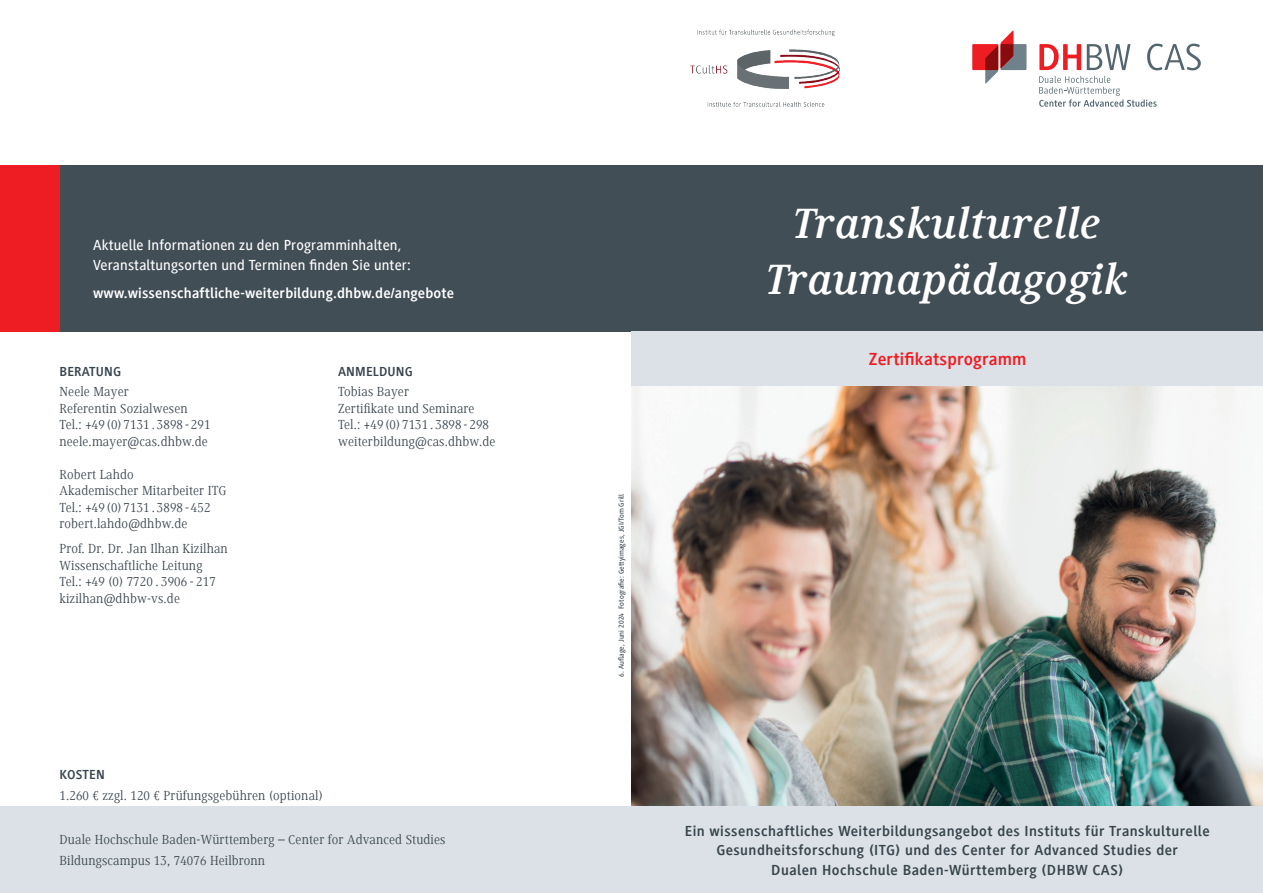
<style>
.page{position:relative;width:1263px;height:893px;background:#fff}
.page>*{position:absolute;margin:0;border:0;box-sizing:border-box;transform-origin:0 0}
.t1{font:italic 700 43.5px/55.5px "Generis Serif Com";letter-spacing:.01em;color:#fff;text-align:center}
.t2{font:700 18px "Generis Sans Com";letter-spacing:.01em;color:#ee1d23}
.t3{font:700 15px/19.5px "Generis Sans Com";letter-spacing:.03em;color:#38454d;text-align:center}
.t4{font:500 15px/19.5px "Generis Sans Com";letter-spacing:.01em;color:#fff}
.t5{font:700 15px "Generis Sans Com";letter-spacing:.01em;color:#fff}
.t6{font:13.5px/16.5px "Generis Serif Com";letter-spacing:.01em;color:#38454d}
.t7{font:700 13.5px "Generis Sans Com";letter-spacing:.01em;color:#38454d}
.t8{font:500 7.5px "Generis Sans Com";letter-spacing:.01em;color:#38454d}
</style>
<div class="page">
<img style="left:631px;top:386px;width:632px;height:420px">
<div style="left:0;top:806px;width:1263px;height:87px;background:#dbe1e6"></div>
<div style="left:51px;top:165px;width:1212px;height:167px;background:#424e56"></div>
<div style="left:631px;top:332px;width:632px;height:54px;background:#dbe1e6"></div>
<div style="left:972px;top:44px;width:26px;height:26px;background:#ee1d23"></div>
<svg style="left:985px;top:30px;width:41px;height:54px"></svg>
<svg style="left:1039px;top:44px;width:42px;height:26px"></svg>
<svg style="left:1087px;top:44px;width:43px;height:26px"></svg>
<svg style="left:1147px;top:44px;width:54px;height:26px"></svg>
<svg style="left:1039px;top:76px;width:118px;height:31px"></svg>
<div style="left:0;top:165px;width:60px;height:167px;background:#ee1d23"></div>
<img style="left:690px;top:29px;width:150px;height:78px">
<p class="t4" style="left:93px;top:236px;width:319px">Aktuelle Informationen zu den Programminhalten,<br>Veranstaltungsorten und Terminen finden Sie unter:</p>
<p class="t5" style="left:93px;top:284px;width:362px">www.wissenschaftliche-weiterbildung.dhbw.de/angebote</p>
<p class="t7" style="left:60px;top:364px;width:63px">BERATUNG</p>
<p class="t6" style="left:60px;top:384px;width:152px">Neele Mayer<br>Referentin Sozialwesen<br>Tel.: +49 (0) 7131 . 3898 - 291 neele.mayer@cas.dhbw.de</p>
<p class="t6" style="left:60px;top:466px;width:169px">Robert Lahdo<br>Akademischer Mitarbeiter ITG<br>Tel.: +49 (0) 7131 . 3898 - 452 robert.lahdo@dhbw.de</p>
<p class="t6" style="left:60px;top:541px;width:170px">Prof. Dr. Dr. Jan Ilhan Kizilhan<br>Wissenschaftliche Leitung<br>Tel.: +49 (0) 7720 . 3906 - 217 kizilhan@dhbw-vs.de</p>
<p class="t7" style="left:338px;top:364px;width:76px">ANMELDUNG</p>
<p class="t6" style="left:338px;top:384px;width:159px">Tobias Bayer<br>Zertifikate und Seminare<br>Tel.: +49 (0) 7131 . 3898 - 298 weiterbildung@cas.dhbw.de</p>
<p class="t7" style="left:60px;top:767px;width:47px">KOSTEN</p>
<p class="t6" style="left:60px;top:787px;width:265px">1.260 € zzgl. 120 € Prüfungsgebühren (optional)</p>
<p class="t6" style="left:60px;top:829px;width:387px;line-height:21px">Duale Hochschule Baden-Württemberg – Center for Advanced Studies<br>Bildungscampus 13, 74076 Heilbronn</p>
<p class="t8" style="left:617px;top:677px;width:185px;rotate:-90deg">6. Auflage, Juni 2024 Fotografie: Gettyimages, JGI/Tom Grill</p>
<h1 class="t1" style="left:766px;top:196px;width:365px">Transkulturelle<br>Traumapädagogik</h1>
<h2 class="t2" style="left:869px;top:350px;width:159px">Zertifikatsprogramm</h2>
<p class="t3" style="left:685px;top:821px;width:526px">Ein wissenschaftliches Weiterbildungsangebot des Instituts für Transkulturelle<br>Gesundheitsforschung (ITG) und des Center for Advanced Studies der<br>Dualen Hochschule Baden-Württemberg (DHBW CAS)</p>
</div>
